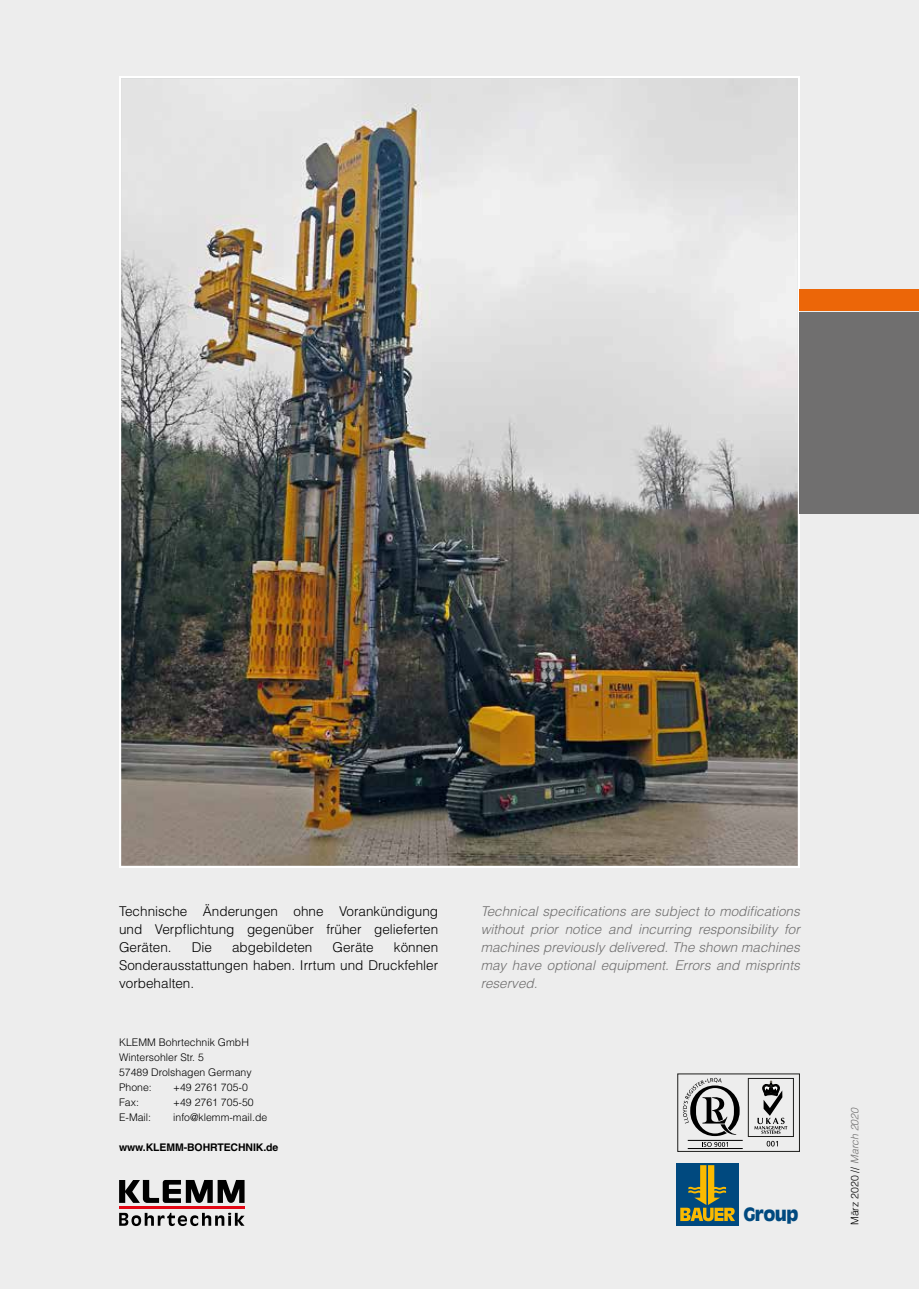
<style>
.page{position:relative;width:919px;height:1289px;background:#fff}
.page>*{position:absolute;margin:0;border:0;box-sizing:border-box;transform-origin:0 0}
.t1{font:900 18.15px "Antique Olive";letter-spacing:-.035em;color:#00497f}
.t2{font:italic 300 13.5px/18px "Helvetica LT Std";color:#706f6f;text-align:justify}
.t3{font:300 13.5px/18px "Helvetica LT Std";color:#000;text-align:justify}
.t4{font:300 10.5px/15px "Helvetica LT Std";color:#000}
.t5{font:700 10.5px "Helvetica LT Std";letter-spacing:-.01em;color:#000}
.s1{font-style:italic;color:#706f6f}
</style>
<div class="page">
<div style="left:0;top:0;width:918px;height:1288px;background:#ededed"></div>
<svg style="left:677px;top:1073px;width:122px;height:78px"></svg>
<div style="left:675px;top:1163px;width:63px;height:62px;background:#00497f"></div>
<svg style="left:680px;top:1165px;width:55px;height:56px"></svg>
<hr style="left:119px;top:1206px;width:125px;height:2px;background:#e30613">
<svg style="left:119px;top:1212px;width:125px;height:13px"></svg>
<svg style="left:119px;top:1180px;width:125px;height:22px"></svg>
<div style="left:799px;top:313px;width:119px;height:200px;background:#706f6f"></div>
<div style="left:799px;top:289px;width:119px;height:21px;background:#ec6608"></div>
<img style="left:121px;top:79px;width:676px;height:786px">
<p class="t3" style="left:119px;top:901px;width:320px">Technische Änderungen ohne Vorankündigung und Verpflichtung gegenüber früher gelieferten Geräten.</p>
<p class="t3" style="left:192px;top:937px;width:22px">Die</p>
<p class="t3" style="left:232px;top:937px;width:82px">abgebildeten</p>
<p class="t3" style="left:332px;top:937px;width:43px">Geräte</p>
<p class="t3" style="left:119px;top:937px;width:320px;text-indent:275px">können Sonderausstattungen haben. Irrtum und Druckfehler vorbehalten.</p>
<p class="t4" style="left:119px;top:1034px;width:134px">KLEMM Bohrtechnik GmbH<br>Wintersohler Str. 5<br>57489 Drolshagen Germany<br>Phone:</p>
<p class="t4" style="left:173px;top:1079px;width:76px">+49 2761 705-0</p>
<p class="t4" style="left:119px;top:1094px;width:21px">Fax:</p>
<p class="t4" style="left:173px;top:1094px;width:82px">+49 2761 705-50</p>
<p class="t4" style="left:119px;top:1109px;width:34px">E-Mail:</p>
<p class="t4" style="left:173px;top:1109px;width:96px">info@klemm-mail.de</p>
<p class="t5" style="left:119px;top:1141px;width:161px">www.KLEMM-BOHRTECHNIK.de</p>
<p class="t2" style="left:480px;top:902px;width:320px">Technical specifications are subject to modifications without prior notice and incurring responsibility for machines previously delivered. The shown machines may have optional equipment. Errors and misprints reserved.</p>
<h1 class="t1" style="left:743px;top:1203px;width:56px">GROUP</h1>
<p class="t4" style="left:847px;top:1225px;width:119px;rotate:-90deg">März 2020 // <span class="s1">March 2020</span></p>
</div>
